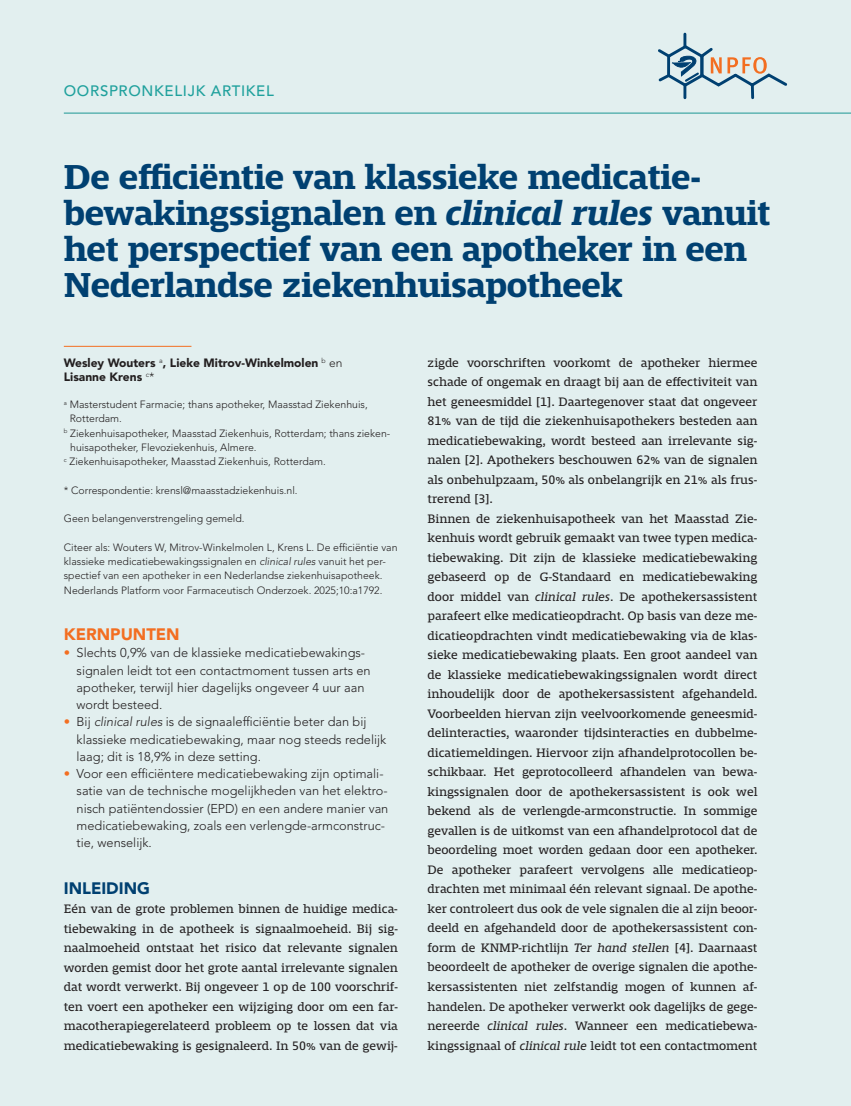
<style>
.page{position:relative;width:851px;height:1106px;background:#fff}
.page>*{position:absolute;margin:0;border:0;box-sizing:border-box;transform-origin:0 0}
.t1{font:700 36px/36px "Mislab Std";letter-spacing:-.01em;color:#004071}
.t2{font:900 16.5px "Avenir LT Std";color:#f36e21}
.t3{font:900 16.5px "Avenir LT Std";color:#004071}
.t4{font:500 15px "Avenir LT Std";letter-spacing:.045em;color:#20a19d}
.t5{font:12.75px/19.5px "Mislab Std";color:#231f20;text-align:justify}
.t6{font:300 12.75px/17.2px "Avenir LT Std";color:#231f20}
.t7{font:900 12px/14.2px "Avenir LT Std";color:#231f20}
.t8{font:300 10.5px/14.2px "Avenir LT Std";color:#231f20}
.s1{font-style:italic}
.s2{font-weight:300}
.s3{color:#f36e21}
</style>
<div class="page">
<div style="left:0;top:0;width:850px;height:1106px;background:#e2efef"></div>
<svg style="left:658px;top:32px;width:130px;height:68px"></svg>
<hr style="left:64px;top:113px;width:786px;height:1px;background:#20a19d">
<hr style="left:64px;top:346px;width:127px;height:1px;background:#f36e21">
<p class="t4" style="left:64px;top:83px;width:211px">OORSPRONKELIJK ARTIKEL</p>
<h1 class="t1" style="left:64px;top:159px;width:707px">De efficiëntie van klassieke medicatie&shy;bewakingssignalen en <span class="s1">clinical rules</span> vanuit het perspectief van een apotheker in een Nederlandse ziekenhuisapotheek</h1>
<p class="t7" style="left:64px;top:355px;width:280px">Wesley Wouters <sup>a</sup>, Lieke Mitrov-Winkelmolen <sup>b</sup> <span class="s2">en<br></span>Lisanne Krens <sup>c</sup><span class="s2">*</span></p>
<p class="t8" style="left:64px;top:397px;width:305px"><sup>a</sup> Masterstudent Farmacie; thans apotheker, Maasstad Ziekenhuis,</p>
<p class="t8" style="left:70px;top:412px;width:54px">Rotterdam.</p>
<p class="t8" style="left:64px;top:426px;width:328px"><sup>b</sup> Ziekenhuisapotheker, Maasstad Ziekenhuis, Rotterdam; thans zieken-</p>
<p class="t8" style="left:70px;top:440px;width:188px">huisapotheker, Flevoziekenhuis, Almere.</p>
<p class="t8" style="left:64px;top:454px;width:263px"><sup>c</sup> Ziekenhuisapotheker, Maasstad Ziekenhuis, Rotterdam.</p>
<p class="t8" style="left:64px;top:483px;width:235px">* Correspondentie: krensl@maasstadziekenhuis.nl.</p>
<p class="t8" style="left:64px;top:511px;width:182px">Geen belangenverstrengeling gemeld.</p>
<p class="t8" style="left:64px;top:540px;width:335px">Citeer als: Wouters W, Mitrov-Winkelmolen L, Krens L. De efficiëntie van klassieke medicatiebewakingssignalen en <span class="s1">clinical rules</span> vanuit het per&shy;spectief van een apotheker in een Nederlandse ziekenhuisapotheek.<br>Nederlands Platform voor Farmaceutisch Onderzoek. 2025;10:a1792.</p>
<p class="t2" style="left:64px;top:624px;width:117px">KERNPUNTEN</p>
<p class="t6" style="left:77px;top:644px;width:295px;text-indent:-13px"><span class="s3">•</span> Slechts 0,9% van de klassieke medicatiebewakings&shy;signalen leidt tot een contactmoment tussen arts en apotheker, terwijl hier dagelijks ongeveer 4 uur aan wordt besteed.</p>
<p class="t6" style="left:77px;top:713px;width:311px;text-indent:-13px"><span class="s3">•</span> Bij <span class="s1">clinical rules</span> is de signaalefficiëntie beter dan bij klassieke medicatiebewaking, maar nog steeds redelijk laag; dit is 18,9% in deze setting.</p>
<p class="t6" style="left:77px;top:765px;width:313px;text-indent:-13px"><span class="s3">•</span> Voor een efficiëntere medicatiebewaking zijn optimali&shy;satie van de technische mogelijkheden van het elektro&shy;nisch patiëntendossier (EPD) en een andere manier van medicatiebewaking, zoals een verlengde-armconstruc&shy;tie, wenselijk.</p>
<p class="t3" style="left:64px;top:878px;width:88px">INLEIDING</p>
<p class="t5" style="left:64px;top:899px;width:335px">Eén van de grote problemen binnen de huidige medica&shy;tiebewaking in de apotheek is signaalmoeheid. Bij sig&shy;naalmoeheid ontstaat het risico dat relevante signalen worden gemist door het grote aantal irrelevante signalen dat wordt verwerkt. Bij ongeveer 1 op de 100 voorschrif&shy;ten voert een apotheker een wijziging door om een far&shy;macotherapiegerelateerd probleem op te lossen dat via medicatiebewaking is gesignaleerd. In 50% van de gewij-</p>
<p class="t5" style="left:427px;top:353px;width:331px;text-align:left">zigde voorschriften voorkomt de apotheker hiermee schade of ongemak en draagt bij aan de effectiviteit van het geneesmiddel [1]. Daartegenover staat dat ongeveer 81% van de tijd die ziekenhuisapothekers besteden aan medicatiebewaking, wordt besteed aan irrelevante sig&shy;nalen [2]. Apothekers beschouwen 62% van de signalen als onbehulpzaam, 50% als onbelangrijk en 21% als frus&shy;trerend [3].<br>Binnen de ziekenhuisapotheek van het Maasstad Zie&shy;kenhuis wordt gebruik gemaakt van twee typen medica&shy;tiebewaking. Dit zijn de klassieke medicatiebewaking gebaseerd op de G-Standaard en medicatiebewaking door middel van <span class="s1">clinical rules</span>. De apothekersassistent parafeert elke medicatieopdracht. Op basis van deze me&shy;dicatieopdrachten vindt medicatiebewaking via de klas&shy;sieke medicatiebewaking plaats. Een groot aandeel van de klassieke medicatiebewakingssignalen wordt direct inhoudelijk door de apothekersassistent afgehandeld.<br>Voorbeelden hiervan zijn veelvoorkomende geneesmid&shy;delinteracties, waaronder tijdsinteracties en dubbelme&shy;dicatiemeldingen. Hiervoor zijn afhandelprotocollen be&shy;schikbaar. Het geprotocolleerd afhandelen van bewa&shy;kingssignalen door de apothekersassistent is ook wel bekend als de verlengde-armconstructie. In sommige gevallen is de uitkomst van een afhandelprotocol dat de beoordeling moet worden gedaan door een apotheker.<br>De apotheker parafeert vervolgens alle medicatieop&shy;drachten met minimaal één relevant signaal. De apothe&shy;ker controleert dus ook de vele signalen die al zijn beoor&shy;deeld en afgehandeld door de apothekersassistent con&shy;form de KNMP-richtlijn <span class="s1">Ter hand stellen</span> [4]. Daarnaast beoordeelt de apotheker de overige signalen die apothe&shy;kersassistenten niet zelfstandig mogen of kunnen af&shy;handelen. De apotheker verwerkt ook dagelijks de gege&shy;nereerde <span class="s1">clinical rules</span>. Wanneer een medicatiebewa&shy;kingssignaal of <span class="s1">clinical rule</span> leidt tot een contactmoment</p>
</div>
